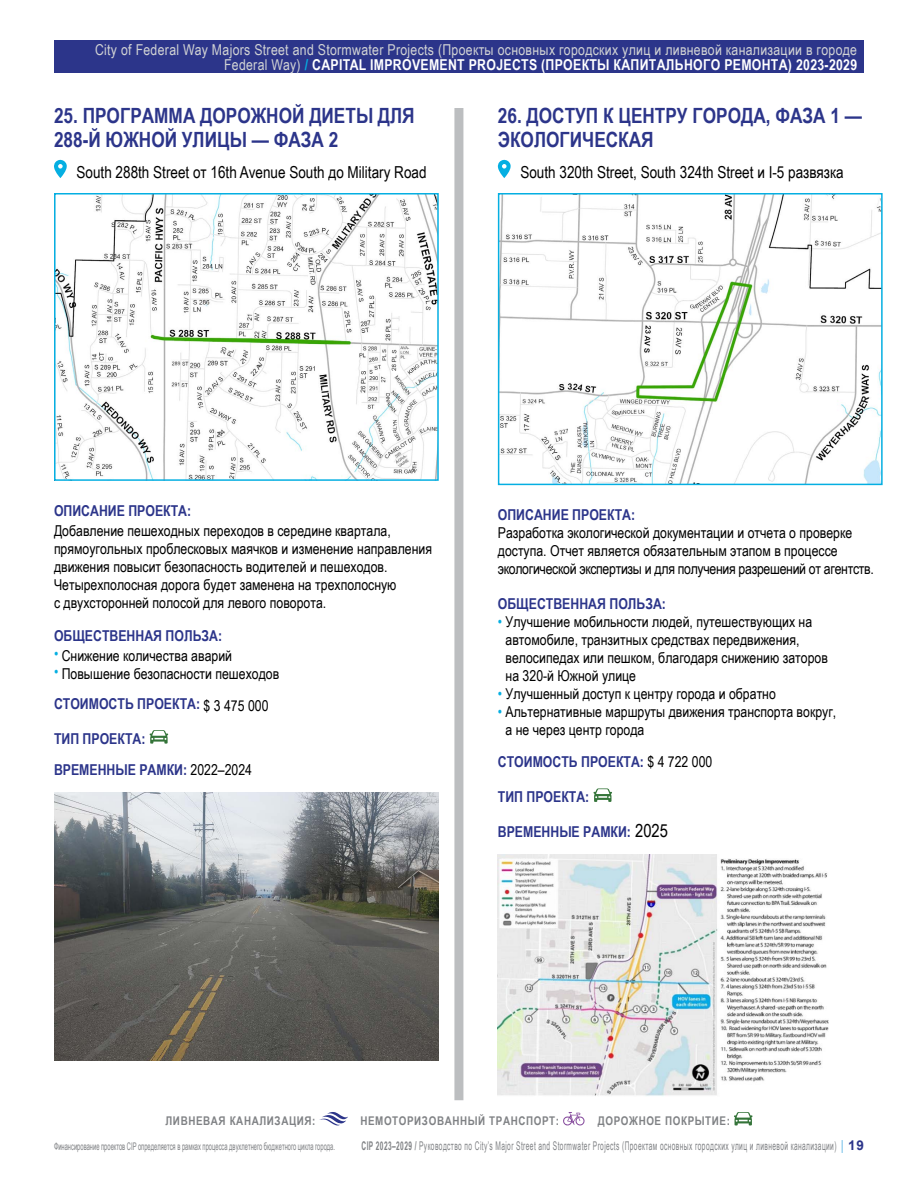
<style>
.page{position:relative;width:918px;height:1188px;background:#fff}
.page>*{position:absolute;margin:0;border:0;box-sizing:border-box;transform-origin:0 0}
.t1{font:700 21px/24px "Arial Narrow";color:#2c358a}
.Location{font:16.5px "Arial Narrow";color:#000}
.Body_Text{font:15px/18px "Arial Narrow";color:#000}
.Body_Text-2{font:700 15px "Arial Narrow";color:#2c358a}
.t2{font:15px/15px "Arial Narrow";letter-spacing:.02em;color:#d1d3d4;text-align:right}
.t3{font:12px "Arial Narrow";letter-spacing:.05em;color:#808285;scale:.67 1}
.t4{font:700 12px "Arial Narrow";letter-spacing:.05em;color:#808285}
.t5{font:10.5px "Arial Narrow";color:#808285;scale:.67 1}
.s1{font-weight:700;color:#05afe2}
.s2{font-weight:700;color:#fff}
.s3{color:#05afe2}
.s4{font-weight:400;color:#000}
.s5{font-weight:400;font-size:18px;color:#000}
.s6{font-weight:700}
.s7{font-weight:700;font-size:13.5px;color:#89c9ec}
.s8{font-family:"Arial";font-weight:700;font-size:13.5px;color:#2c358a}
</style>
<div class="page">
<div style="left:54px;top:40px;width:810px;height:33px;background:#2c358a"></div>
<div style="left:454px;top:108px;width:9px;height:992px;background:#bcbec0"></div>
<svg style="left:319px;top:1112px;width:29px;height:14px"></svg>
<svg style="left:563px;top:1112px;width:22px;height:14px"></svg>
<svg style="left:734px;top:1112px;width:19px;height:14px"></svg>
<svg style="left:498px;top:159px;width:13px;height:19px"></svg>
<img style="left:501px;top:196px;width:379px;height:286px">
<div style="left:498px;top:193px;width:385px;height:292px;border:2px solid #05afe2"></div>
<svg style="left:593px;top:788px;width:19px;height:14px"></svg>
<img style="left:498px;top:854px;width:331px;height:242px">
<svg style="left:54px;top:159px;width:13px;height:19px"></svg>
<img style="left:57px;top:196px;width:379px;height:282px">
<div style="left:54px;top:193px;width:385px;height:288px;border:2px solid #05afe2"></div>
<svg style="left:149px;top:730px;width:19px;height:14px"></svg>
<img style="left:54px;top:792px;width:385px;height:269px">
<p class="t2" style="left:95px;top:42px;width:764px">City of Federal Way Majors Street and Stormwater Projects (Проекты основных городских улиц и ливневой канализации в городе<br>Federal Way) <span class="s1">/</span> <span class="s2">CAPITAL IMPROVEMENT PROJECTS (ПРОЕКТЫ КАПИТАЛЬНОГО РЕМОНТА) 2023-2029</span></p>
<p class="t1" style="left:54px;top:103px;width:362px">25. ПРОГРАММА ДОРОЖНОЙ ДИЕТЫ ДЛЯ<br>288-Й ЮЖНОЙ УЛИЦЫ — ФАЗА 2</p>
<p class="Location" style="left:76px;top:160px;width:352px">South 288th Street от 16th Avenue South до Military Road</p>
<p class="t1" style="left:498px;top:103px;width:366px">26. ДОСТУП К ЦЕНТРУ ГОРОДА, ФАЗА 1 —<br>ЭКОЛОГИЧЕСКАЯ</p>
<p class="Location" style="left:520px;top:160px;width:325px">South 320th Street, South 324th Street и I-5 развязка</p>
<p class="Body_Text-2" style="left:54px;top:499px;width:139px">ОПИСАНИЕ ПРОЕКТА:</p>
<p class="Body_Text" style="left:54px;top:521px;width:380px">Добавление пешеходных переходов в середине квартала, прямоугольных проблесковых маячков и изменение направления движения повысит безопасность водителей и пешеходов.<br>Четырехполосная дорога будет заменена на трехполосную<br>с двухсторонней полосой для левого поворота.</p>
<p class="Body_Text-2" style="left:54px;top:624px;width:170px">ОБЩЕСТВЕННАЯ ПОЛЬЗА:</p>
<p class="Body_Text" style="left:54px;top:646px;width:180px"><span class="s3">•</span> Снижение количества аварий</p>
<p class="Body_Text" style="left:54px;top:664px;width:227px"><span class="s3">•</span> Повышение безопасности пешеходов</p>
<p class="Body_Text-2" style="left:54px;top:692px;width:216px">СТОИМОСТЬ ПРОЕКТА: <span class="s4">$ 3 475 000</span></p>
<p class="Body_Text-2" style="left:54px;top:727px;width:93px">ТИП ПРОЕКТА:</p>
<p class="Body_Text-2" style="left:54px;top:758px;width:200px">ВРЕМЕННЫЕ РАМКИ: <span class="s4">2022–2024</span></p>
<p class="Body_Text-2" style="left:498px;top:504px;width:139px">ОПИСАНИЕ ПРОЕКТА:</p>
<p class="Body_Text" style="left:498px;top:523px;width:377px">Разработка экологической документации и отчета о проверке доступа. Отчет является обязательным этапом в процессе экологической экспертизы и для получения разрешений от агентств.</p>
<p class="Body_Text-2" style="left:498px;top:593px;width:170px">ОБЩЕСТВЕННАЯ ПОЛЬЗА:</p>
<p class="Body_Text" style="left:506px;top:613px;width:324px;text-indent:-8px"><span class="s3">•</span> Улучшение мобильности людей, путешествующих на автомобиле, транзитных средствах передвижения, велосипедах или пешком, благодаря снижению заторов на 320-й Южной улице</p>
<p class="Body_Text" style="left:498px;top:685px;width:280px"><span class="s3">•</span> Улучшенный доступ к центру города и обратно</p>
<p class="Body_Text" style="left:506px;top:703px;width:332px;text-indent:-8px"><span class="s3">•</span> Альтернативные маршруты движения транспорта вокруг, а не через центр города</p>
<p class="Body_Text-2" style="left:498px;top:750px;width:216px">СТОИМОСТЬ ПРОЕКТА: <span class="s4">$ 4 722 000</span></p>
<p class="Body_Text-2" style="left:498px;top:785px;width:93px">ТИП ПРОЕКТА:</p>
<p class="Body_Text-2" style="left:498px;top:820px;width:172px">ВРЕМЕННЫЕ РАМКИ: <span class="s5">2025</span></p>
<p class="t4" style="left:165px;top:1112px;width:152px">ЛИВНЕВАЯ КАНАЛИЗАЦИЯ:</p>
<p class="t4" style="left:360px;top:1112px;width:200px">НЕМОТОРИЗОВАННЫЙ ТРАНСПОРТ:</p>
<p class="t4" style="left:598px;top:1112px;width:134px">ДОРОЖНОЕ ПОКРЫТИЕ:</p>
<p class="t5" style="left:54px;top:1138px;width:421px">Финансирование проектов CIP определяется в рамках процесса двухлетнего бюджетного цикла города.</p>
<p class="t3" style="left:362px;top:1137px;width:751px"><span class="s6">CIP 2023–2029 /</span> Руководство по City’s Major Street and Stormwater Projects (Проектам основных городских улиц и ливневой канализации) <span class="s7">|</span> <span class="s8">19</span></p>
</div>
